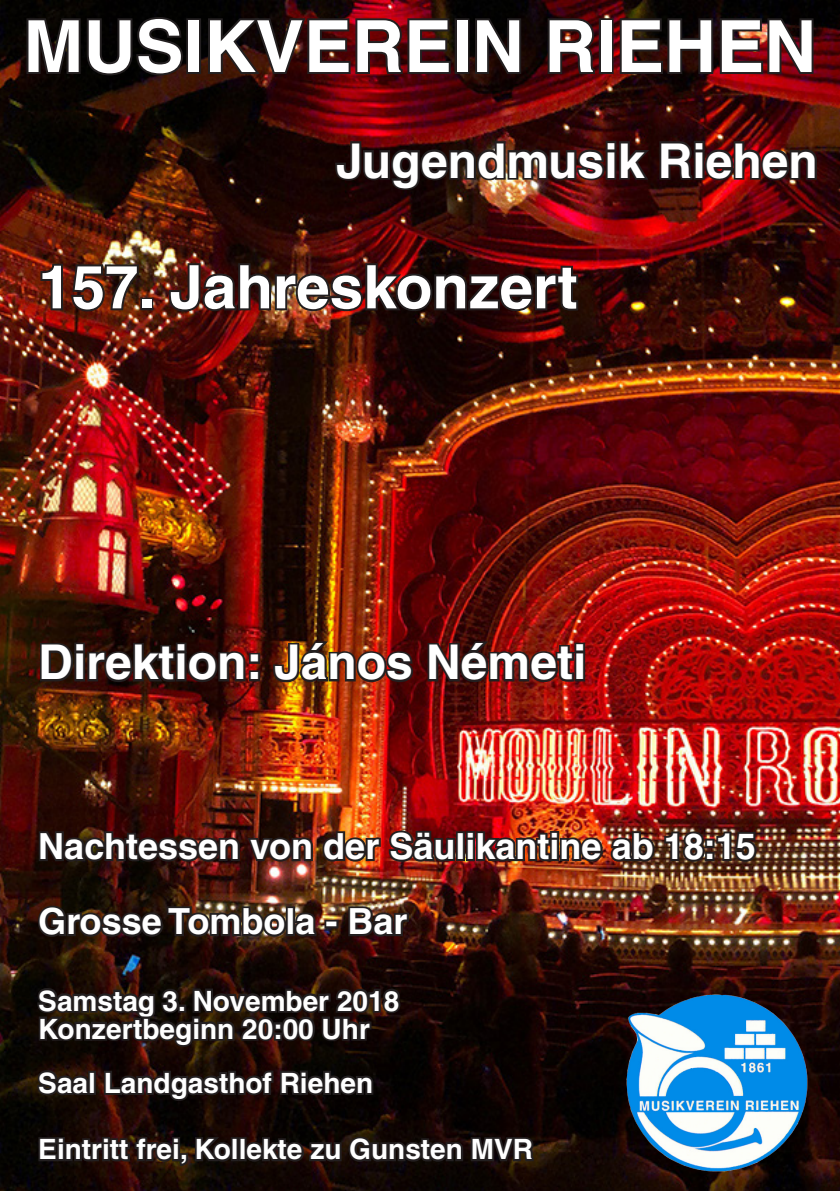
<style>
.page{position:relative;width:840px;height:1191px;background:#fff}
.page>*{position:absolute;margin:0;border:0;box-sizing:border-box;transform-origin:0 0}
.t1{font:700 72px "Helvetica";color:#fff}
.t2{font:700 60px "Helvetica";color:#fff}
.t3{font:700 48px "Helvetica";color:#fff}
.t4{font:700 36px "Helvetica";color:#fff}
.t5{font:700 28px "Helvetica";color:#fff}
</style>
<div class="page">
<img style="left:0;top:0;width:839px;height:1191px">
<img style="left:615px;top:993px;width:201px;height:181px">
<img style="left:333px;top:139px;width:485px;height:53px">
<svg style="left:35px;top:981px;width:367px;height:67px;background:#1f1512"></svg>
<svg style="left:35px;top:1068px;width:500px;height:123px;background:#170c0a"></svg>
<svg style="left:24px;top:15px;width:161px;height:63px;background:#110d0d"></svg>
<div style="left:186px;top:18px;width:15px;height:56px;border:4px solid #231f20"></div>
<svg style="left:206px;top:16px;width:246px;height:60px;background:#3a1010"></svg>
<div style="left:454px;top:18px;width:15px;height:56px;border:4px solid #231f20"></div>
<svg style="left:473px;top:16px;width:50px;height:60px;background:#180e0e"></svg>
<svg style="left:545px;top:16px;width:51px;height:60px;background:#3a0e10"></svg>
<div style="left:598px;top:18px;width:15px;height:56px;border:4px solid #231f20"></div>
<img style="left:617px;top:16px;width:198px;height:60px">
<img style="left:36px;top:903px;width:282px;height:36px">
<div style="left:324px;top:919px;width:14px;height:9px;border:4px solid #231f20"></div>
<svg style="left:346px;top:904px;width:65px;height:34px;background:#382620"></svg>
<svg style="left:38px;top:640px;width:224px;height:44px;background:#2e1411"></svg>
<img style="left:271px;top:638px;width:144px;height:46px">
<img style="left:425px;top:638px;width:161px;height:46px">
<img style="left:38px;top:262px;width:103px;height:51px">
<div style="left:140px;top:297px;width:13px;height:13px;border:4px solid #231f20"></div>
<img style="left:167px;top:261px;width:413px;height:52px">
<img style="left:37px;top:825px;width:420px;height:58px">
<div style="left:455px;top:831px;width:9px;height:30px;border:4px solid #231f20"></div>
<div style="left:465px;top:838px;width:9px;height:23px;border:4px solid #231f20"></div>
<div style="left:465px;top:831px;width:9px;height:8px;border:4px solid #231f20"></div>
<img style="left:473px;top:829px;width:183px;height:34px">
<svg style="left:662px;top:829px;width:44px;height:34px"></svg>
<div style="left:704px;top:852px;width:10px;height:9px;border:4px solid #231f20"></div>
<div style="left:704px;top:838px;width:10px;height:10px;border:4px solid #231f20"></div>
<svg style="left:714px;top:829px;width:44px;height:34px"></svg>
<p class="t1" style="left:23px;top:3px;width:794px">MUSIKVEREIN RIEHEN</p>
<p class="t3" style="left:336px;top:131px;width:483px">Jugendmusik Riehen</p>
<p class="t2" style="left:38px;top:251px;width:540px">157. Jahreskonzert</p>
<p class="t3" style="left:38px;top:633px;width:549px">Direktion: János Németi</p>
<p class="t4" style="left:38px;top:824px;width:718px">Nachtessen von der Säulikantine ab 18:15</p>
<p class="t4" style="left:38px;top:899px;width:370px">Grosse Tombola - Bar</p>
<p class="t5" style="left:38px;top:983px;width:362px">Samstag 3. November 2018</p>
<p class="t5" style="left:38px;top:1011px;width:333px">Konzertbeginn 20:00 Uhr</p>
<p class="t5" style="left:38px;top:1066px;width:336px">Saal Landgasthof Riehen</p>
<p class="t5" style="left:38px;top:1132px;width:496px">Eintritt frei, Kollekte zu Gunsten MVR</p>
</div>
